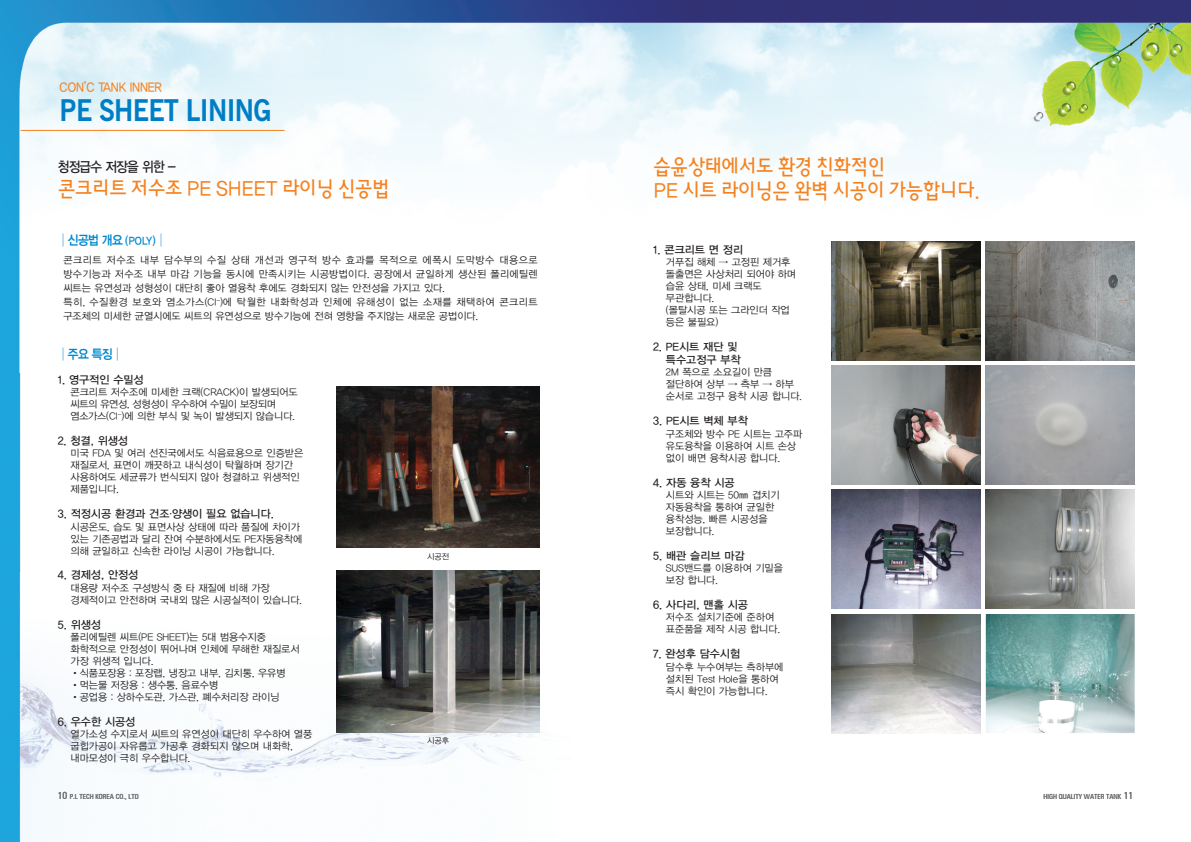
<style>
.page{position:relative;width:1191px;height:842px;background:#fff}
.page>*{position:absolute;margin:0;border:0;box-sizing:border-box;transform-origin:0 0}
.t1{font:700 30px "News Gothic BT";letter-spacing:-.025em;color:#007ec5;scale:.9 1}
.t2{font:500 20px/24px "Korean TYGD";letter-spacing:-.05em;color:#f58220;scale:.9 1}
.t3{font:14px "YDVYGO13";letter-spacing:-.05em;color:#231f20;scale:.9 1}
.t4{font:13px "YDVYGO14";letter-spacing:-.05em;color:#0089cf;scale:.9 1}
.t5{font:13px "YDVYGO13";letter-spacing:-.015em;color:#f58220;scale:.9 1}
.t6{font:11px/13.2px "YDVYGO13";color:#231f20;text-align:right}
.t7{font:10px/12px "YDVYGO12";color:#231f20}
.t8{font:10px/14px "YDVYGO12";letter-spacing:.03em;color:#231f20}
.t9{font:8px "YDVYGO12";color:#231f20}
.t10{font:condensed 7px "Zurich BT";color:#6c6d70}
.s1{font-size:11px}
.s2{font-size:10px}
</style>
<div class="page">
<img style="left:0;top:0;width:1135px;height:842px">
<img style="left:17px;top:0;width:1174px;height:373px">
<img style="left:19px;top:573px;width:574px;height:269px">
<img style="left:831px;top:241px;width:149px;height:119px">
<img style="left:985px;top:241px;width:149px;height:119px">
<img style="left:831px;top:365px;width:149px;height:119px">
<img style="left:985px;top:365px;width:149px;height:119px">
<img style="left:831px;top:490px;width:149px;height:119px">
<img style="left:985px;top:490px;width:149px;height:119px">
<img style="left:831px;top:614px;width:149px;height:119px">
<img style="left:985px;top:614px;width:149px;height:119px">
<hr style="left:21px;top:130px;width:263px;height:1px;background:#f58220">
<img style="left:337px;top:386px;width:202px;height:162px">
<div style="left:337px;top:552px;width:202px;height:15px;background:#fff"></div>
<img style="left:337px;top:571px;width:202px;height:161px">
<h3 class="t5" style="left:60px;top:80px;width:115px">CON’C TANK INNER</h3>
<h1 class="t1" style="left:60px;top:99px;width:237px">PE SHEET LINING</h1>
<h3 class="t3" style="left:58px;top:159px;width:133px">청정급수 저장을 위한 -</h3>
<h2 class="t2" style="left:58px;top:176px;width:370px">콘크리트 저수조 PE SHEET 라이닝 신공법</h2>
<h3 class="t4" style="left:58px;top:232px;width:122px">│신공법 개요 <span class="s1">(POLY)</span>│</h3>
<p class="t8" style="left:63px;top:253px;width:476px">콘크리트 저수조 내부 담수부의 수질 상태 개선과 영구적 방수 효과를 목적으로 에폭시 도막방수 대용으로 방수기능과 저수조 내부 마감 기능을 동시에 만족시키는 시공방법이다. 공장에서 균일하게 생산된 폴리에틸렌 씨트는 유연성과 성형성이 대단히 좋아 열융착 후에도 경화되지 않는 안전성을 가지고 있다.<br>특히, 수질환경 보호와 염소가스(Cl<sup>-</sup>)에 탁월한 내화학성과 인체에 유해성이 없는 소재를 채택하여 콘크리트 구조체의 미세한 균열시에도 씨트의 유연성으로 방수기능에 전혀 영향을 주지않는 새로운 공법이다.</p>
<h3 class="t4" style="left:58px;top:347px;width:74px">│주요 특징│</h3>
<p class="t6" style="left:58px;top:373px;width:88px">1. 영구적인 수밀성</p>
<p class="t7" style="left:70px;top:386px;width:229px">콘크리트 저수조에 미세한 크랙(CRACK)이 발생되어도 씨트의 유연성, 성형성이 우수하여 수밀이 보장되며 염소가스(Cl<sup>-</sup>)에 의한 부식 및 녹이 발생되지 않습니다.</p>
<p class="t6" style="left:58px;top:434px;width:72px">2. 청결, 위생성</p>
<p class="t7" style="left:70px;top:447px;width:234px">미국 FDA 및 여러 선진국에서도 식음료용으로 인증받은 재질로서, 표면이 깨끗하고 내식성이 탁월하며 장기간 사용하여도 세균류가 번식되지 않아 청결하고 위생적인 제품입니다.</p>
<p class="t6" style="left:58px;top:507px;width:218px">3. 적정시공 환경과 건조·양생이 필요 없습니다.</p>
<p class="t7" style="left:70px;top:521px;width:233px">시공온도, 습도 및 표면사상 상태에 따라 품질에 차이가 있는 기존공법과 달리 잔여 수분하에서도 PE자동융착에 의해 균일하고 신속한 라이닝 시공이 가능합니다.</p>
<p class="t6" style="left:58px;top:568px;width:82px">4. 경제성, 안정성</p>
<p class="t7" style="left:70px;top:582px;width:233px">대용량 저수조 구성방식 중 타 재질에 비해 가장 경제적이고 안전하며 국내외 많은 시공실적이 있습니다.</p>
<p class="t6" style="left:58px;top:618px;width:45px">5. 위생성</p>
<p class="t7" style="left:70px;top:631px;width:231px">폴리에틸렌 씨트(PE SHEET)는 5대 범용수지중 화학적으로 안정성이 뛰어나며 인체에 무해한 재질로서 가장 위생적 입니다.</p>
<p class="t7" style="left:70px;top:667px;width:217px">•식품포장용 : 포장랩, 냉장고 내부, 김치통, 우유병</p>
<p class="t7" style="left:70px;top:679px;width:149px">•먹는물 저장용 : 생수통, 음료수병</p>
<p class="t7" style="left:70px;top:691px;width:211px">•공업용 : 상하수도관, 가스관, 폐수처리장 라이닝</p>
<p class="t6" style="left:58px;top:715px;width:79px">6. 우수한 시공성</p>
<p class="t7" style="left:70px;top:728px;width:243px">열가소성 수지로서 씨트의 유연성이 대단히 우수하여 열풍 굽힙가공이 자유롭고 가공후 경화되지 않으며 내화학, 내마모성이 극히 우수합니다.</p>
<p class="t9" style="left:427px;top:551px;width:24px">시공전</p>
<p class="t9" style="left:427px;top:736px;width:24px">시공후</p>
<p class="t10" style="left:58px;top:792px;width:82px"><span class="s2">10</span> P.L TECH KOREA CO., LTD</p>
<h2 class="t2" style="left:653px;top:155px;width:365px">습윤상태에서도 환경 친화적인<br>PE 시트 라이닝은 완벽 시공이 가능합니다.</h2>
<p class="t6" style="left:653px;top:243px;width:91px">1. 콘크리트 면 정리</p>
<p class="t7" style="left:666px;top:256px;width:132px">거푸집 해체 → 고정핀 제거후 돌출면은 사상처리 되어야 하며 습윤 상태, 미세 크랙도 무관합니다.<br>(몰탈시공 또는 그라인더 작업 등은 불필요)</p>
<p class="t6" style="left:653px;top:340px;width:89px">2. PE시트 재단 및 특수고정구 부착</p>
<p class="t7" style="left:666px;top:366px;width:138px">2M 폭으로 소요길이 만큼 절단하여 상부 → 측부 → 하부 순서로 고정구 융착 시공 합니다.</p>
<p class="t6" style="left:653px;top:414px;width:96px">3. PE시트 벽체 부착</p>
<p class="t7" style="left:666px;top:428px;width:138px">구조체와 방수 PE 시트는 고주파 유도융착을 이용하여 시트 손상 없이 배면 융착시공 합니다.</p>
<p class="t6" style="left:653px;top:476px;width:83px">4. 자동 융착 시공</p>
<p class="t7" style="left:666px;top:489px;width:115px">시트와 시트는 50㎜ 겹치기 자동융착을 통하여 균일한 융착성능, 빠른 시공성을 보장합니다.</p>
<p class="t6" style="left:653px;top:549px;width:93px">5. 배관 슬리브 마감</p>
<p class="t7" style="left:666px;top:562px;width:119px">SUS밴드를 이용하여 기밀을 보장 합니다.</p>
<p class="t6" style="left:653px;top:598px;width:96px">6. 사다리, 맨홀 시공</p>
<p class="t7" style="left:666px;top:611px;width:116px">저수조 설치기준에 준하여 표준품을 제작 시공 합니다.</p>
<p class="t6" style="left:653px;top:647px;width:88px">7. 완성후 담수시험</p>
<p class="t7" style="left:666px;top:660px;width:119px">담수후 누수여부는 측하부에 설치된 Test Hole을 통하여 즉시 확인이 가능합니다.</p>
<p class="t10" style="left:1043px;top:792px;width:91px">HIGH QUALITY WATER TANK <span class="s2">11</span></p>
</div>
